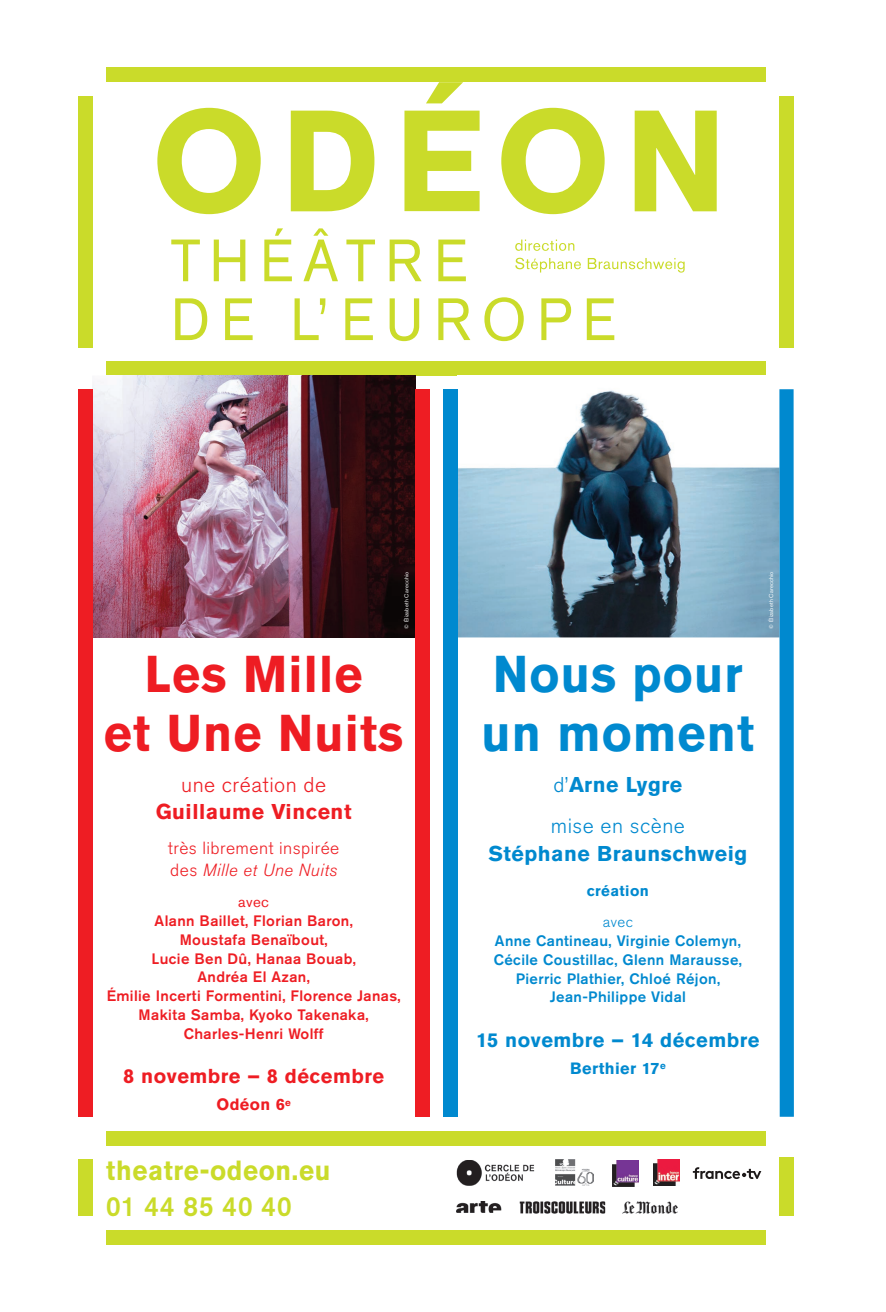
<style>
.page{position:relative;width:886px;height:1312px;background:#fff}
.page>*{position:absolute;margin:0;border:0;box-sizing:border-box;transform-origin:0 0}
.t1{font:700 51.25px/58.8px "Akzidenz Grotesk Std";letter-spacing:.025em;color:#ee1d23;text-align:center;scale:.94 1}
.t2{font:700 51.25px/58.8px "Akzidenz Grotesk Std";letter-spacing:.025em;color:#0089cf;scale:.94 1}
.t3{font:700 27.5px "Akzidenz Grotesk Std";letter-spacing:.025em;color:#cadb2a;scale:.94 1}
.t4{font:500 27.5px "Akzidenz Grotesk Std";letter-spacing:.045em;color:#cadb2a;scale:.94 1}
.t5{font:300 21.25px/41.2px "Akzidenz Grotesk Std";letter-spacing:.025em;color:#0089cf}
.t6{font:700 21.25px "Akzidenz Grotesk Std";letter-spacing:.025em;color:#0089cf}
.t7{font:700 21.25px "Akzidenz Grotesk Std";letter-spacing:.025em;color:#ee1d23}
.t8{font:300 21.25px "Akzidenz Grotesk Std";letter-spacing:.025em;color:#ee1d23}
.t9{font:700 20px "Akzidenz Grotesk Std";letter-spacing:.025em;color:#0089cf}
.t10{font:700 20px "Akzidenz Grotesk Std";letter-spacing:.025em;color:#ee1d23}
.t11{font:300 17.5px/21.2px "Akzidenz Grotesk Std";letter-spacing:.025em;color:#ee1d23}
.t12{font:700 16.25px "Akzidenz Grotesk Std";letter-spacing:.025em;color:#0089cf}
.t13{font:700 16.25px "Akzidenz Grotesk Std";letter-spacing:.025em;color:#ee1d23}
.t14{font:500 15px/18.8px "Akzidenz Grotesk Std";letter-spacing:.025em;color:#ee1d23;text-align:center}
.t15{font:500 15px/18.8px "Akzidenz Grotesk Std";letter-spacing:.025em;color:#0089cf;text-align:center}
.t16{font:700 15px "Akzidenz Grotesk Std";letter-spacing:.025em;color:#0089cf}
.t17{font:15px "Akzidenz Grotesk Std";color:#ee1d23}
.t18{font:300 15px "Akzidenz Grotesk Std";color:#0089cf}
.t19{font:5.62px "Akzidenz Grotesk Std";letter-spacing:.025em;color:#fff}
.s1{font-style:italic}
.s2{font-weight:700}
</style>
<div class="page">
<div style="left:106px;top:67px;width:659px;height:14px;background:#cadb2a"></div>
<div style="left:106px;top:361px;width:659px;height:14px;background:#cadb2a"></div>
<div style="left:106px;top:1130px;width:659px;height:14px;background:#cadb2a"></div>
<div style="left:106px;top:1230px;width:659px;height:14px;background:#cadb2a"></div>
<div style="left:78px;top:96px;width:14px;height:251px;background:#cadb2a"></div>
<div style="left:780px;top:96px;width:14px;height:251px;background:#cadb2a"></div>
<svg style="left:171px;top:239px;width:29px;height:42px"></svg>
<svg style="left:214px;top:239px;width:31px;height:42px"></svg>
<svg style="left:264px;top:228px;width:28px;height:53px"></svg>
<svg style="left:303px;top:228px;width:35px;height:53px"></svg>
<svg style="left:346px;top:239px;width:29px;height:42px"></svg>
<svg style="left:390px;top:239px;width:32px;height:42px"></svg>
<svg style="left:438px;top:239px;width:28px;height:42px"></svg>
<svg style="left:175px;top:298px;width:32px;height:42px"></svg>
<svg style="left:225px;top:298px;width:28px;height:42px"></svg>
<svg style="left:295px;top:298px;width:30px;height:42px"></svg>
<svg style="left:345px;top:298px;width:28px;height:42px"></svg>
<svg style="left:390px;top:298px;width:29px;height:43px"></svg>
<svg style="left:438px;top:298px;width:32px;height:42px"></svg>
<svg style="left:484px;top:297px;width:40px;height:44px"></svg>
<svg style="left:541px;top:298px;width:30px;height:42px"></svg>
<svg style="left:587px;top:298px;width:27px;height:42px"></svg>
<svg style="left:515px;top:239px;width:59px;height:12px"></svg>
<svg style="left:515px;top:258px;width:66px;height:14px"></svg>
<svg style="left:588px;top:258px;width:97px;height:14px"></svg>
<svg style="left:157px;top:108px;width:104px;height:106px"></svg>
<svg style="left:501px;top:108px;width:104px;height:106px"></svg>
<svg style="left:291px;top:111px;width:83px;height:100px"></svg>
<svg style="left:426px;top:82px;width:37px;height:21px"></svg>
<svg style="left:635px;top:111px;width:82px;height:100px"></svg>
<svg style="left:404px;top:111px;width:76px;height:100px"></svg>
<div style="left:78px;top:1159px;width:14px;height:56px;background:#cadb2a"></div>
<div style="left:779px;top:1157px;width:15px;height:58px;background:#cadb2a"></div>
<img style="left:92px;top:376px;width:323px;height:261px">
<img style="left:106px;top:375px;width:309px;height:1px">
<div style="left:78px;top:389px;width:14px;height:727px;background:#ee1d23"></div>
<div style="left:415px;top:389px;width:14px;height:727px;background:#ee1d23"></div>
<img style="left:457px;top:389px;width:322px;height:248px">
<div style="left:443px;top:389px;width:14px;height:727px;background:#0089cf"></div>
<div style="left:779px;top:389px;width:15px;height:727px;background:#0089cf"></div>
<img style="left:456px;top:1160px;width:78px;height:25px">
<svg style="left:555px;top:1185px;width:35px;height:1px"></svg>
<img style="left:555px;top:1159px;width:39px;height:26px">
<svg style="left:613px;top:1185px;width:22px;height:2px"></svg>
<img style="left:613px;top:1160px;width:26px;height:25px">
<svg style="left:654px;top:1185px;width:22px;height:1px"></svg>
<img style="left:654px;top:1159px;width:26px;height:26px">
<svg style="left:622px;top:1206px;width:56px;height:7px"></svg>
<img style="left:622px;top:1201px;width:55px;height:11px">
<img style="left:456px;top:1201px;width:45px;height:11px">
<img style="left:520px;top:1201px;width:85px;height:12px">
<svg style="left:693px;top:1167px;width:68px;height:11px"></svg>
<p class="t19" style="left:403px;top:628px;width:58px;rotate:-90deg">© Élizabeth Carecchio</p>
<p class="t19" style="left:768px;top:628px;width:58px;rotate:-90deg">© Élizabeth Carecchio</p>
<h1 class="t1" style="left:104px;top:644px;width:320px">Les Mille<br>et Une Nuits</h1>
<h3 class="t8" style="left:181px;top:772px;width:147px">une création de</h3>
<h3 class="t7" style="left:156px;top:799px;width:197px">Guillaume Vincent</h3>
<p class="t11" style="left:168px;top:837px;width:173px">très librement inspirée des <span class="s1">Mille et Une Nuits</span></p>
<p class="t17" style="left:238px;top:893px;width:32px">avec</p>
<p class="t14" style="left:107px;top:911px;width:296px">Alann Baillet, Florian Baron,<br>Moustafa Benaïbout,<br>Lucie Ben Dû, Hanaa Bouab,<br>Andréa El Azan,<br>Émilie Incerti Formentini, Florence Janas,<br>Makita Samba, Kyoko Takenaka,<br>Charles-Henri Wolff</p>
<h3 class="t10" style="left:123px;top:1064px;width:262px">8 novembre – 8 décembre</h3>
<p class="t13" style="left:216px;top:1095px;width:76px">Odéon 6<sup>e</sup></p>
<h2 class="t3" style="left:106px;top:1154px;width:240px">theatre-odeon.eu</h2>
<h2 class="t4" style="left:106px;top:1189px;width:199px">01 44 85 40 40</h2>
<h1 class="t2" style="left:481px;top:644px;width:292px">Nous pour un moment</h1>
<h3 class="t5" style="left:551px;top:764px;width:136px">d’<span class="s2">Arne Lygre </span>mise en scène</h3>
<h3 class="t6" style="left:488px;top:840px;width:260px">Stéphane Braunschweig</h3>
<p class="t16" style="left:587px;top:881px;width:63px">création</p>
<p class="t18" style="left:603px;top:913px;width:31px">avec</p>
<p class="t15" style="left:494px;top:931px;width:250px">Anne Cantineau, Virginie Colemyn,<br>Cécile Coustillac, Glenn Marausse,<br>Pierric Plathier, Chloé Réjon,<br>Jean-Philippe Vidal</p>
<h3 class="t9" style="left:476px;top:1027px;width:285px">15 novembre – 14 décembre</h3>
<p class="t12" style="left:570px;top:1058px;width:97px">Berthier 17<sup>e</sup></p>
</div>
